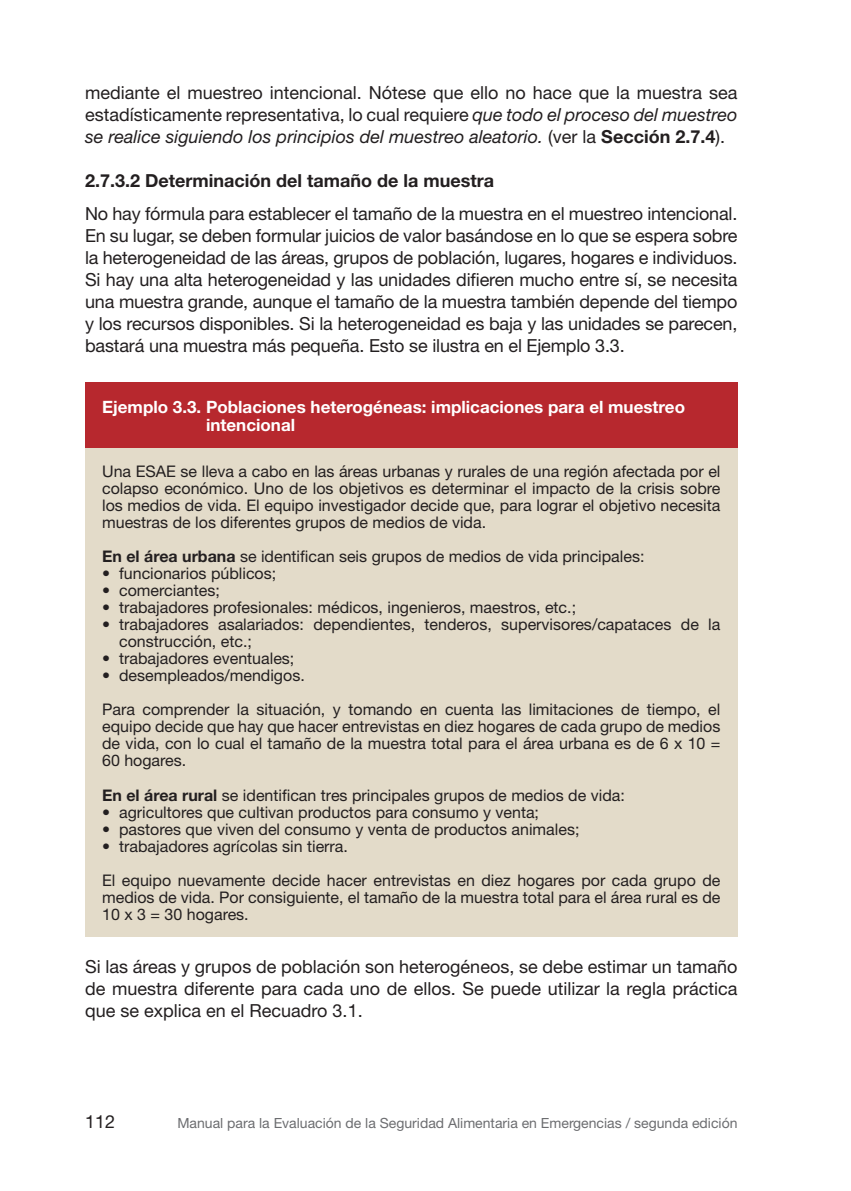
<style>
.page{position:relative;width:851px;height:1191px;background:#fff}
.page>*{position:absolute;margin:0;border:0;box-sizing:border-box;transform-origin:0 0}
.t1{font:18px/22px "Helvetica Neue";color:#231f20;text-align:justify}
.t2{font:700 18px "Helvetica Neue";color:#231f20}
.t3{font:700 17px/18px "Helvetica Neue";color:#fff}
.t4{font:16px/17px "Helvetica Neue";color:#231f20}
.t5{font:14px "Helvetica Neue";color:#6c6d70}
.s1{font-style:italic}
.s2{font-weight:700}
</style>
<div class="page">
<div style="left:85px;top:382px;width:652px;height:66px;background:#b7282e"></div>
<div style="left:85px;top:448px;width:652px;height:488px;background:#e3dbc9"></div>
<p class="t1" style="left:85px;top:82px;width:654px">mediante el muestreo intencional. Nótese que ello no hace que la muestra sea estadísticamente representativa, lo cual requiere <span class="s1">que todo el proceso del muestreo se realice siguiendo los principios del muestreo aleatorio.</span> (ver la <span class="s2">Sección 2.7.4</span>).</p>
<p class="t2" style="left:85px;top:170px;width:410px">2.7.3.2 Determinación del tamaño de la muestra</p>
<p class="t1" style="left:85px;top:203px;width:653px">No hay fórmula para establecer el tamaño de la muestra en el muestreo intencional.<br>En su lugar, se deben formular juicios de valor basándose en lo que se espera sobre la heterogeneidad de las áreas, grupos de población, lugares, hogares e individuos.<br>Si hay una alta heterogeneidad y las unidades difieren mucho entre sí, se necesita una muestra grande, aunque el tamaño de la muestra también depende del tiempo y los recursos disponibles. Si la heterogeneidad es baja y las unidades se parecen, bastará una muestra más pequeña. Esto se ilustra en el Ejemplo 3.3.</p>
<p class="t3" style="left:206px;top:397px;width:480px;text-indent:-104px">Ejemplo 3.3. Poblaciones heterogéneas: implicaciones para el muestreo intencional</p>
<p class="t4" style="left:102px;top:463px;width:619px;text-align:justify">Una ESAE se lleva a cabo en las áreas urbanas y rurales de una región afectada por el colapso económico. Uno de los objetivos es determinar el impacto de la crisis sobre los medios de vida. El equipo investigador decide que, para lograr el objetivo necesita muestras de los diferentes grupos de medios de vida.</p>
<p class="t4" style="left:102px;top:548px;width:544px"><span class="s2">En el área urbana</span> se identifican seis grupos de medios de vida principales:</p>
<p class="t4" style="left:102px;top:565px;width:176px">• funcionarios públicos;</p>
<p class="t4" style="left:102px;top:582px;width:119px">• comerciantes;</p>
<p class="t4" style="left:102px;top:599px;width:475px">• trabajadores profesionales: médicos, ingenieros, maestros, etc.;</p>
<p class="t4" style="left:119px;top:616px;width:602px;text-indent:-17px">• trabajadores asalariados: dependientes, tenderos, supervisores/capataces de la construcción, etc.;</p>
<p class="t4" style="left:102px;top:650px;width:194px">• trabajadores eventuales;</p>
<p class="t4" style="left:102px;top:658px;width:619px;line-height:34px">• desempleados/mendigos.<br>Para comprender la situación, y tomando en cuenta las limitaciones de tiempo, el</p>
<p class="t4" style="left:102px;top:718px;width:619px;text-align:justify">equipo decide que hay que hacer entrevistas en diez hogares de cada grupo de medios de vida, con lo cual el tamaño de la muestra total para el área urbana es de 6 x 10 = 60 hogares.</p>
<p class="t4" style="left:102px;top:786px;width:524px"><span class="s2">En el área rural</span> se identifican tres principales grupos de medios de vida:</p>
<p class="t4" style="left:102px;top:803px;width:438px">• agricultores que cultivan productos para consumo y venta;</p>
<p class="t4" style="left:102px;top:820px;width:479px">• pastores que viven del consumo y venta de productos animales;</p>
<p class="t4" style="left:102px;top:828px;width:619px;line-height:34px">• trabajadores agrícolas sin tierra.<br>El equipo nuevamente decide hacer entrevistas en diez hogares por cada grupo de</p>
<p class="t4" style="left:102px;top:888px;width:619px">medios de vida. Por consiguiente, el tamaño de la muestra total para el área rural es de<br>10 x 3 = 30 hogares.</p>
<p class="t1" style="left:85px;top:955px;width:654px">Si las áreas y grupos de población son heterogéneos, se debe estimar un tamaño de muestra diferente para cada uno de ellos. Se puede utilizar la regla práctica que se explica en el Recuadro 3.1.</p>
<p class="t1" style="left:85px;top:1110px;width:32px">112</p>
<p class="t5" style="left:177px;top:1114px;width:561px">Manual para la Evaluación de la Seguridad Alimentaria en Emergencias / segunda edición</p>
</div>
